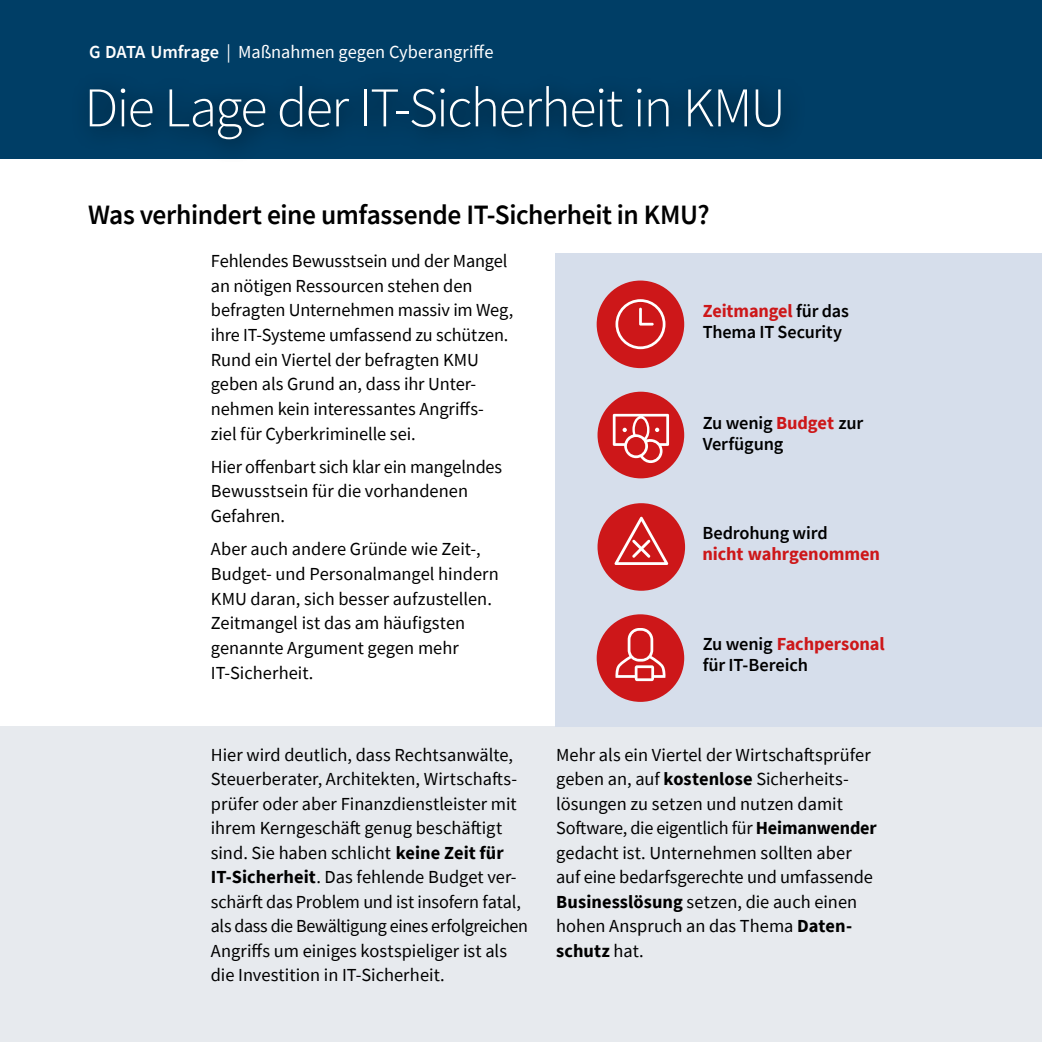
<style>
.page{position:relative;width:1042px;height:1042px;background:#fff}
.page>*{position:absolute;margin:0;border:0;box-sizing:border-box;transform-origin:0 0}
.t1{font:62.48px "Gcon";color:#fff}
.t2{font:300 56px "Source Sans Pro";letter-spacing:-.03em;color:#fff}
.t3{font:600 28px "Source Sans Pro";letter-spacing:-.015em;color:#000}
.t4{font:18.38px/24.5px "Source Sans Pro";color:#000}
.t5{font:600 18.38px "Source Sans Pro";letter-spacing:-.01em;color:#000}
.t6{font:700 18.38px "Source Sans Pro";letter-spacing:-.005em;color:#cd1719}
.t7{font:18.38px "Source Sans Pro";color:#fff}
.s1{font-weight:600}
.s2{font-weight:600;color:#000}
.s3{font-weight:700;color:#cd1719}
.s4{font-weight:700}
</style>
<div class="page">
<div style="left:0;top:0;width:1042px;height:159px;background:#003e66"></div>
<div style="left:0;top:727px;width:1042px;height:315px;background:#e7eaee"></div>
<div style="left:556px;top:253px;width:486px;height:474px;background:#d6deeb"></div>
<div style="left:597px;top:280px;width:87px;height:88px;background:#cd1719;border-radius:50%"></div>
<div style="left:597px;top:392px;width:87px;height:86px;background:#cd1719;border-radius:50%"></div>
<div style="left:597px;top:503px;width:88px;height:88px;background:#cd1719;border-radius:50%"></div>
<svg style="left:614px;top:517px;width:54px;height:48px"></svg>
<div style="left:597px;top:614px;width:87px;height:88px;background:#cd1719;border-radius:50%"></div>
<div style="left:72px;top:70px;width:735px;height:94px;background:#000;opacity:.75"></div>
<p class="t7" style="left:89px;top:40px;width:406px"><span class="s1">G DATA Umfrage</span> | Maßnahmen gegen Cyberangriffe</p>
<h2 class="t2" style="left:84px;top:73px;width:703px">Die Lage der IT-Sicherheit in KMU</h2>
<h3 class="t3" style="left:88px;top:197px;width:623px">Was verhindert eine umfassende IT-Sicherheit in KMU?</h3>
<p class="t4" style="left:211px;top:248px;width:304px">Fehlendes Bewusstsein und der Mangel an nötigen Ressourcen stehen den befragten Unternehmen massiv im Weg, ihre IT-Systeme umfassend zu schützen.<br>Rund ein Viertel der befragten KMU geben als Grund an, dass ihr Unter‑ nehmen kein interessantes Angriffs‑<br>ziel für Cyberkriminelle sei.</p>
<p class="t4" style="left:211px;top:454px;width:293px">Hier offenbart sich klar ein mangelndes<br>Bewusstsein für die vorhandenen<br>Gefahren.</p>
<p class="t4" style="left:211px;top:537px;width:289px">Aber auch andere Gründe wie Zeit-,<br>Budget- und Personalmangel hindern<br>KMU daran, sich besser aufzustellen.<br>Zeitmangel ist das am häufigsten genannte Argument gegen mehr<br>IT-Sicherheit.</p>
<h1 class="t1" style="left:609px;top:293px;width:64px">∑</h1>
<p class="t6" style="left:702px;top:299px;width:148px">Zeitmangel <span class="s2">für das</span></p>
<p class="t5" style="left:702px;top:320px;width:141px">Thema IT Security</p>
<h1 class="t1" style="left:610px;top:404px;width:64px">p</h1>
<p class="t5" style="left:702px;top:411px;width:162px">Zu wenig <span class="s3">Budget</span> zur</p>
<p class="t5" style="left:702px;top:432px;width:82px">Verfügung</p>
<p class="t5" style="left:702px;top:520px;width:127px">Bedrohung wird</p>
<p class="t6" style="left:702px;top:541px;width:179px">nicht wahrgenommen</p>
<h1 class="t1" style="left:609px;top:622px;width:64px">É</h1>
<p class="t6" style="left:702px;top:631px;width:183px"><span class="s2">Zu wenig</span> Fachpersonal</p>
<p class="t5" style="left:702px;top:653px;width:107px">für IT-Bereich</p>
<p class="t4" style="left:211px;top:742px;width:319px">Hier wird deutlich, dass Rechtsanwälte, Steuerberater, Architekten, Wirtschafts‑ prüfer oder aber Finanzdienstleister mit ihrem Kerngeschäft genug beschäftigt sind. Sie haben schlicht <span class="s4">keine Zeit für IT-Sicherheit</span>. Das fehlende Budget ver‑ schärft das Problem und ist insofern fatal, als dass die Bewältigung eines erfolgreichen Angriffs um einiges kostspieliger ist als die Investition in IT-Sicherheit.</p>
<p class="t4" style="left:556px;top:742px;width:322px">Mehr als ein Viertel der Wirtschaftsprüfer geben an, auf <span class="s4">kostenlose</span> Sicherheits‑ lösungen zu setzen und nutzen damit Software, die eigentlich für <span class="s4">Heimanwender </span>gedacht ist. Unternehmen sollten aber auf eine bedarfsgerechte und umfassende <span class="s4">Businesslösung</span> setzen, die auch einen hohen Anspruch an das Thema <span class="s4">Daten‑ schutz</span> hat.</p>
</div>
